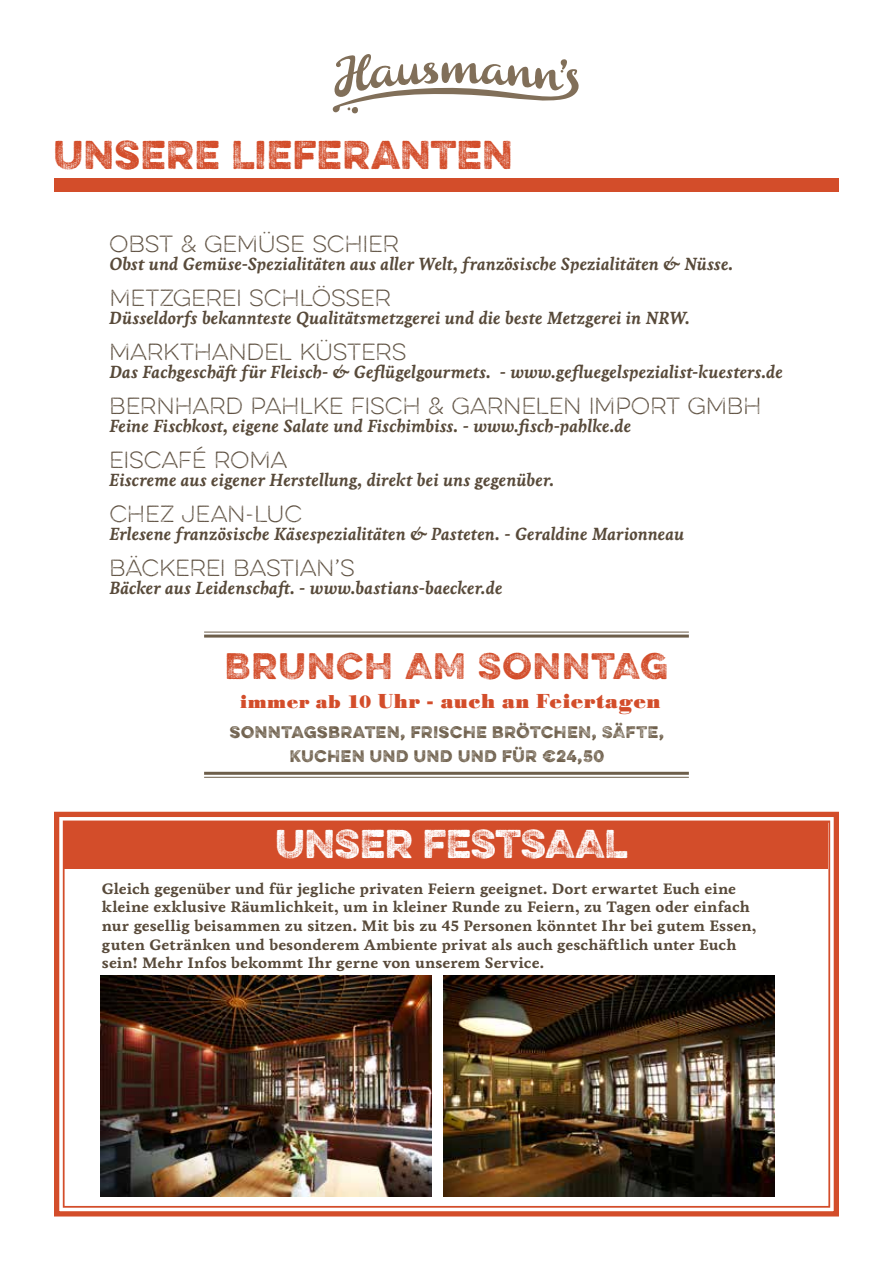
<style>
.page{position:relative;width:893px;height:1263px;background:#fff}
.page>*{position:absolute;margin:0;border:0;box-sizing:border-box;transform-origin:0 0}
.t1{font:300 36px "Eveleth";letter-spacing:.02em;color:#d34d2a}
.t2{font:300 36px "Eveleth";letter-spacing:-.005em;color:#fff}
.t3{font:300 33px "Eveleth";letter-spacing:.045em;color:#d34d2a}
.t4{font:100 21px "Eveleth";letter-spacing:-.015em;color:#584a3a}
.t5{font:800 19.5px "Bodoni";letter-spacing:.05em;color:#d34d2a}
.t6{font:italic 700 18px "Livory";letter-spacing:-.005em;color:#584a3a}
.t7{font:700 15.45px/18.6px "Livory";letter-spacing:.005em;color:#584a3a}
.t8{font:300 15px/24px "Eveleth";letter-spacing:.045em;color:#6d5e4a;text-align:center}
.s1{font-size:18px}
</style>
<div class="page">
<svg style="left:332px;top:54px;width:247px;height:60px"></svg>
<div style="left:54px;top:178px;width:785px;height:14px;background:#d34d2a"></div>
<hr style="left:204px;top:632px;width:485px;height:1px;background:#6d5e4a">
<hr style="left:204px;top:635px;width:485px;height:3px;background:#6d5e4a">
<hr style="left:204px;top:772px;width:485px;height:3px;background:#6d5e4a">
<hr style="left:204px;top:777px;width:485px;height:1px;background:#6d5e4a">
<svg style="left:54px;top:811px;width:785px;height:406px"></svg>
<div style="left:65px;top:821px;width:763px;height:48px;background:#d34d2a"></div>
<img style="left:444px;top:975px;width:331px;height:221px">
<img style="left:100px;top:975px;width:331px;height:221px">
<h1 class="t1" style="left:54px;top:127px;width:460px">UNSERE LIEFERANTEN</h1>
<p class="t4" style="left:109px;top:229px;width:291px">OBST &amp; GEMÜSE SCHIER</p>
<p class="t6" style="left:109px;top:253px;width:626px">Obst und Gemüse-Spezialitäten aus aller Welt, französische Spezialitäten &amp; Nüsse.</p>
<p class="t4" style="left:109px;top:283px;width:283px">METZGEREI SCHLÖSSER</p>
<p class="t6" style="left:109px;top:307px;width:582px">Düsseldorfs bekannteste Qualitätsmetzgerei und die beste Metzgerei in NRW.</p>
<p class="t4" style="left:109px;top:337px;width:299px">MARKTHANDEL KÜSTERS</p>
<p class="t6" style="left:109px;top:361px;width:675px">Das Fachgeschäft für Fleisch- &amp; Geflügelgourmets. - www.gefluegelspezialist-kuesters.de</p>
<p class="t4" style="left:109px;top:391px;width:654px">BERNHARD PAHLKE FISCH &amp; GARNELEN IMPORT GMBH</p>
<p class="t6" style="left:109px;top:415px;width:523px">Feine Fischkost, eigene Salate und Fischimbiss. - www.fisch-pahlke.de</p>
<p class="t4" style="left:109px;top:445px;width:180px">EISCAFÉ ROMA</p>
<p class="t6" style="left:109px;top:469px;width:446px">Eiscreme aus eigener Herstellung, direkt bei uns gegenüber.</p>
<p class="t4" style="left:109px;top:499px;width:195px">CHEZ JEAN-LUC</p>
<p class="t6" style="left:109px;top:523px;width:577px">Erlesene französische Käsespezialitäten &amp; Pasteten. - Geraldine Marionneau</p>
<p class="t4" style="left:109px;top:553px;width:247px">BÄCKEREI BASTIAN’S</p>
<p class="t6" style="left:109px;top:577px;width:395px">Bäcker aus Leidenschaft. - www.bastians-baecker.de</p>
<h2 class="t3" style="left:225px;top:641px;width:444px">BRUNCH AM SONNTAG</h2>
<p class="t5" style="left:241px;top:691px;width:421px"><span class="s1">immer ab 10</span> Uhr - auch an Feiertagen</p>
<p class="t8" style="left:230px;top:720px;width:436px">SONNTAGSBRATEN, FRISCHE BRÖTCHEN, SÄFTE,<br>KUCHEN UND UND UND FÜR €24,50</p>
<h1 class="t2" style="left:275px;top:816px;width:354px">UNSER FESTSAAL</h1>
<p class="t7" style="left:102px;top:879px;width:656px">Gleich gegenüber und für jegliche privaten Feiern geeignet. Dort erwartet Euch eine kleine exklusive Räumlichkeit, um in kleiner Runde zu Feiern, zu Tagen oder einfach nur gesellig beisammen zu sitzen. Mit bis zu 45 Personen könntet Ihr bei gutem Essen, guten Getränken und besonderem Ambiente privat als auch geschäftlich unter Euch sein! Mehr Infos bekommt Ihr gerne von unserem Service.</p>
</div>
